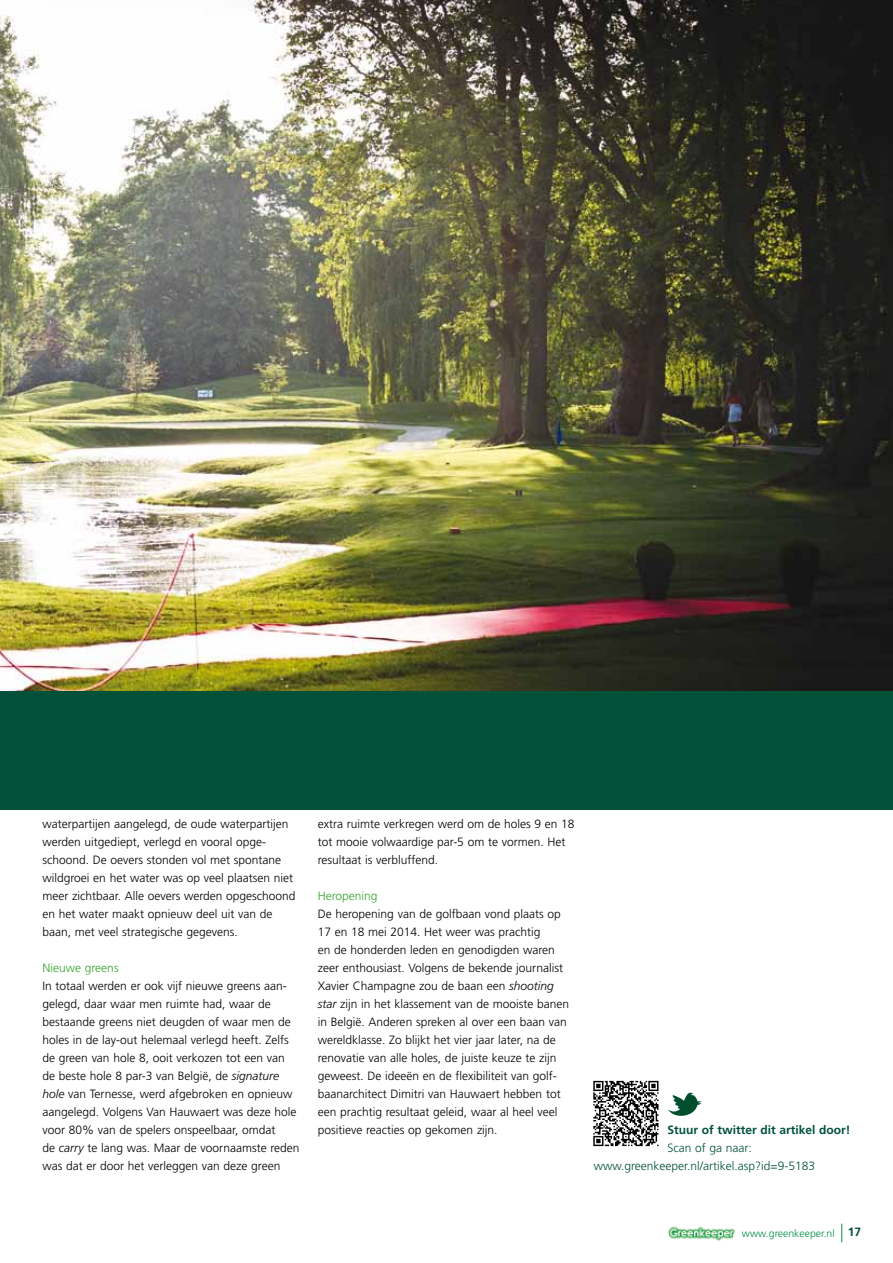
<style>
.page{position:relative;width:893px;height:1263px;background:#fff}
.page>*{position:absolute;margin:0;border:0;box-sizing:border-box;transform-origin:0 0}
.t1{font:300 12px/18px "Frutiger";color:#000}
.t2{font:300 12px/18px "Frutiger";color:#00523c}
.t3{font:700 12px "Frutiger";color:#00523c}
.t4{font:300 12px "Frutiger";color:#35a32c}
.t5{font:300 10.5px "Frutiger";color:#008b45}
.s1{font-style:italic}
.s2{font-weight:700;font-size:12px;color:#00523c}
</style>
<div class="page">
<svg style="left:841px;top:1223px;width:1px;height:19px"></svg>
<img style="left:668px;top:1226px;width:67px;height:15px">
<img style="left:0;top:0;width:893px;height:691px">
<div style="left:0;top:691px;width:893px;height:119px;background:#005138"></div>
<svg style="left:593px;top:1081px;width:65px;height:65px"></svg>
<svg style="left:668px;top:1092px;width:33px;height:24px"></svg>
<p class="t1" style="left:43px;top:815px;width:255px">waterpartijen aangelegd, de oude waterpartijen werden uitgediept, verlegd en vooral opge&shy;schoond. De oevers stonden vol met spontane wildgroei en het water was op veel plaatsen niet meer zichtbaar. Alle oevers werden opgeschoond en het water maakt opnieuw deel uit van de baan, met veel strategische gegevens.</p>
<p class="t4" style="left:43px;top:961px;width:78px">Nieuwe greens</p>
<p class="t1" style="left:43px;top:977px;width:258px">In totaal werden er ook vijf nieuwe greens aan&shy;gelegd, daar waar men ruimte had, waar de bestaande greens niet deugden of waar men de holes in de lay-out helemaal verlegd heeft. Zelfs de green van hole 8, ooit verkozen tot een van de beste hole 8 par-3 van België, de <span class="s1">signature hole</span> van Ternesse, werd afgebroken en opnieuw aangelegd. Volgens Van Hauwaert was deze hole voor 80% van de spelers onspeelbaar, omdat<br>de <span class="s1">carry</span> te lang was. Maar de voornaamste reden was dat er door het verleggen van deze green</p>
<p class="t1" style="left:318px;top:815px;width:258px">extra ruimte verkregen werd om de holes 9 en 18 tot mooie volwaardige par-5 om te vormen. Het resultaat is verbluffend.</p>
<p class="t4" style="left:318px;top:889px;width:61px">Heropening</p>
<p class="t1" style="left:318px;top:905px;width:253px">De heropening van de golfbaan vond plaats op 17 en 18 mei 2014. Het weer was prachtig<br>en de honderden leden en genodigden waren zeer enthousiast. Volgens de bekende journalist Xavier Champagne zou de baan een <span class="s1">shooting star</span> zijn in het klassement van de mooiste banen in België. Anderen spreken al over een baan van wereldklasse. Zo blijkt het vier jaar later, na de renovatie van alle holes, de juiste keuze te zijn geweest. De ideeën en de flexibiliteit van golf&shy;baanarchitect Dimitri van Hauwaert hebben tot een prachtig resultaat geleid, waar al heel veel positieve reacties op gekomen zijn.</p>
<p class="t3" style="left:667px;top:1123px;width:185px">Stuur of twitter dit artikel door!</p>
<p class="t2" style="left:594px;top:1139px;width:223px;text-indent:74px">Scan of ga naar: www.greenkeeper.nl/artikel.asp?id=9-5183</p>
<p class="t5" style="left:742px;top:1227px;width:121px">www.greenkeeper.nl <span class="s2">17</span></p>
</div>
